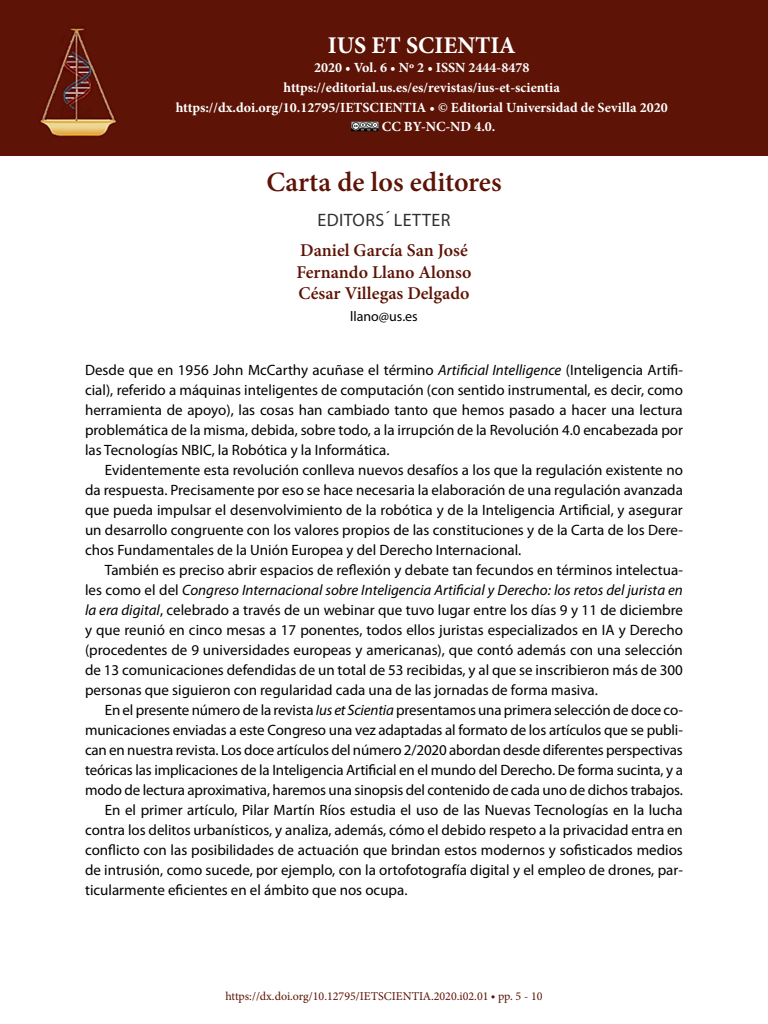
<style>
.page{position:relative;width:768px;height:1024px;background:#fff}
.page>*{position:absolute;margin:0;border:0;box-sizing:border-box;transform-origin:0 0}
._10_Título_Ppal{font:600 28px "Minion Pro";color:#5d1305}
.t1{font:700 24px "Minion Pro";color:#fff}
._20_autor_2{font:600 18px "Minion Pro";color:#5d1305}
._20_autor{font:600 18px "Minion Pro";color:#5d1305}
._10b_Tít_Secund{font:18px "Myriad Pro";letter-spacing:.02em;color:#2e3133}
._00_bsc{font:15px/20px "Myriad Pro";color:#000;text-align:justify}
._00_bsc_Sin{font:15px/20px "Myriad Pro";color:#000;text-align:justify}
.t2{font:700 14px "Minion Pro";color:#fff}
._21_autores_informac{font:14px "Myriad Pro";color:#000}
.t3{font:12px "Minion Pro";color:#5d1305}
.s1{font-style:italic}
.s2{font-family:"Myriad Pro";font-weight:700}
</style>
<div class="page">
<div style="left:0;top:0;width:768px;height:156px;background:#5d1305"></div>
<img style="left:40px;top:28px;width:77px;height:109px">
<svg style="left:351px;top:121px;width:28px;height:10px"></svg>
<h2 class="t1" style="left:328px;top:28px;width:189px">IUS ET SCIENTIA</h2>
<p class="t2" style="left:314px;top:58px;width:217px">2020 • Vol. 6 • Nº 2 • ISSN 2444-8478</p>
<p class="t2" style="left:283px;top:78px;width:278px">https://editorial.us.es/es/revistas/ius-et-scientia</p>
<p class="t2" style="left:176px;top:97px;width:493px">https://dx.doi.org/10.12795/IETSCIENTIA • © Editorial Universidad de Sevilla 2020</p>
<p class="t2" style="left:382px;top:117px;width:115px">CC BY-NC-ND 4.0.</p>
<p class="_10_Título_Ppal" style="left:266px;top:163px;width:237px">Carta de los editores</p>
<p class="_10b_Tít_Secund" style="left:318px;top:209px;width:134px">EDITORS´ LETTER</p>
<p class="_20_autor" style="left:300px;top:238px;width:169px">Daniel García San José</p>
<p class="_20_autor_2" style="left:296px;top:260px;width:177px">Fernando Llano Alonso</p>
<p class="_20_autor_2" style="left:298px;top:281px;width:173px">César Villegas Delgado</p>
<p class="_21_autores_informac" style="left:350px;top:308px;width:69px">llano@us.es</p>
<p class="_00_bsc_Sin" style="left:85px;top:360px;width:599px">Desde que en 1956 John McCarthy acuñase el término <span class="s1">Artificial Intelligence</span> (Inteligencia Artifi&shy;cial), referido a máquinas inteligentes de computación (con sentido instrumental, es decir, como herramienta de apoyo), las cosas han cambiado tanto que hemos pasado a hacer una lectura problemática de la misma, debida, sobre todo, a la irrupción de la Revolución 4.0 encabezada por las Tecnologías NBIC, la Robótica y la Informática.</p>
<p class="_00_bsc" style="left:85px;top:460px;width:599px;text-indent:20px">Evidentemente esta revolución conlleva nuevos desafíos a los que la regulación existente no da respuesta. Precisamente por eso se hace necesaria la elaboración de una regulación avanzada que pueda impulsar el desenvolvimiento de la robótica y de la Inteligencia Artificial, y asegurar un desarrollo congruente con los valores propios de las constituciones y de la Carta de los Dere&shy;chos Fundamentales de la Unión Europea y del Derecho Internacional.</p>
<p class="_00_bsc" style="left:85px;top:560px;width:599px;text-indent:20px">También es preciso abrir espacios de reflexión y debate tan fecundos en términos intelectua&shy;les como el del <span class="s1">Congreso Internacional sobre Inteligencia Artificial y Derecho: los retos del jurista en la era digital</span>, celebrado a través de un webinar que tuvo lugar entre los días 9 y 11 de diciembre y que reunió en cinco mesas a 17 ponentes, todos ellos juristas especializados en IA y Derecho (procedentes de 9 universidades europeas y americanas), que contó además con una selección de 13 comunicaciones defendidas de un total de 53 recibidas, y al que se inscribieron más de 300 personas que siguieron con regularidad cada una de las jornadas de forma masiva.</p>
<p class="_00_bsc" style="left:85px;top:700px;width:599px;text-indent:20px">En el presente número de la revista <span class="s1">Ius et Scientia</span> presentamos una primera selección de doce co&shy;municaciones enviadas a este Congreso una vez adaptadas al formato de los artículos que se publi&shy;can en nuestra revista. Los doce artículos del número 2/2020 abordan desde diferentes perspectivas teóricas las implicaciones de la Inteligencia Artificial en el mundo del Derecho. De forma sucinta, y a modo de lectura aproximativa, haremos una sinopsis del contenido de cada uno de dichos trabajos.</p>
<p class="_00_bsc" style="left:85px;top:800px;width:599px;text-indent:20px">En el primer artículo, Pilar Martín Ríos estudia el uso de las Nuevas Tecnologías en la lucha contra los delitos urbanísticos, y analiza, además, cómo el debido respeto a la privacidad entra en conflicto con las posibilidades de actuación que brindan estos modernos y sofisticados medios de intrusión, como sucede, por ejemplo, con la ortofotografía digital y el empleo de drones, par&shy;ticularmente eficientes en el ámbito que nos ocupa.</p>
<p class="t3" style="left:225px;top:988px;width:319px">https://dx.doi.org/10.12795/IETSCIENTIA.2020.i02.01 <span class="s2">•</span> pp. 5 - 10</p>
</div>
